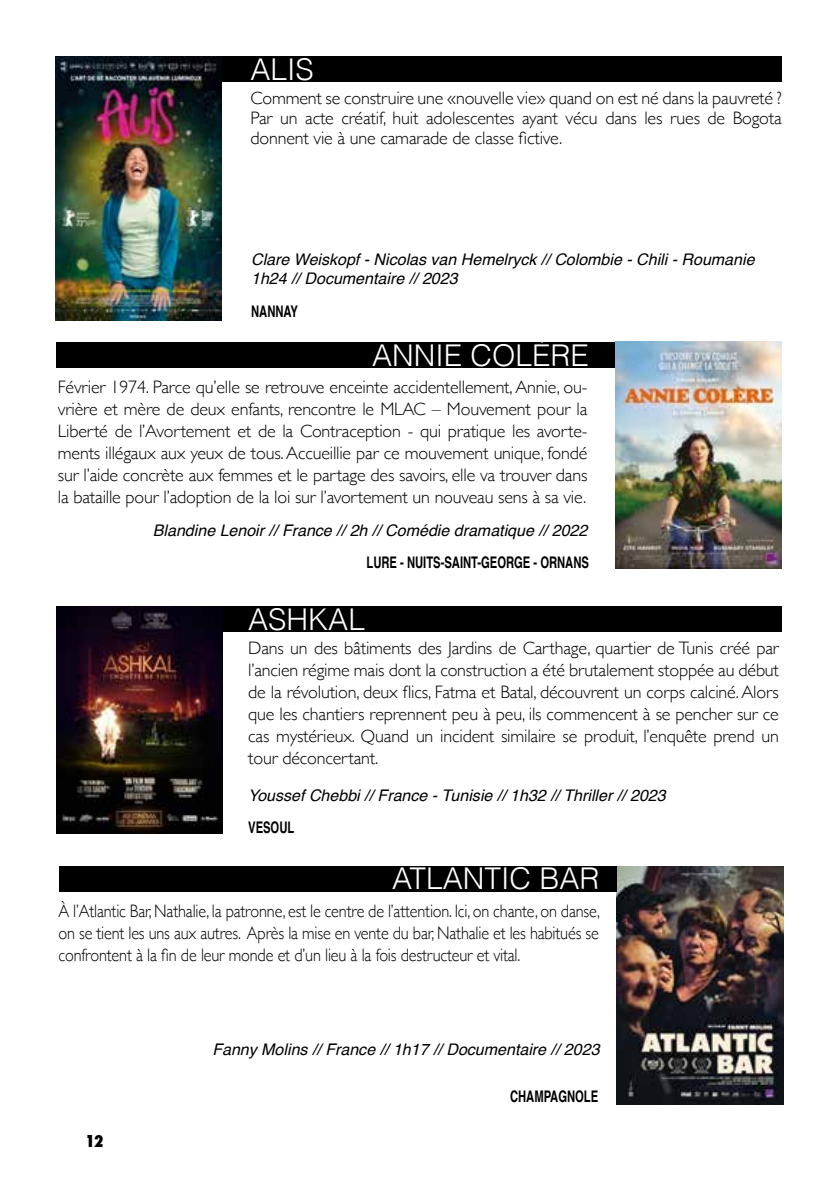
<style>
.page{position:relative;width:840px;height:1191px;background:#fff}
.page>*{position:absolute;margin:0;border:0;box-sizing:border-box;transform-origin:0 0}
.t1{font:300 30px "Helvetica";color:#fff}
.t2{font:300 18px/22px "Gill Sans";letter-spacing:-.01em;color:#000;text-align:justify}
.t3{font:300 18px/22px "Gill Sans";letter-spacing:-.01em;color:#000;text-align:justify;scale:.9 1}
.t4{font:italic 16px/19.2px "Helvetica";color:#000}
.t5{font:700 16px "Helvetica";color:#000;scale:.7 1}
.t6{font:800 condensed 16px "Futura";color:#000}
</style>
<div class="page">
<div style="left:56px;top:342px;width:571px;height:25px;background:#000"></div>
<div style="left:221px;top:57px;width:560px;height:25px;background:#000"></div>
<img style="left:614px;top:341px;width:167px;height:227px">
<img style="left:616px;top:866px;width:166px;height:238px">
<div style="left:213px;top:606px;width:568px;height:25px;background:#000"></div>
<div style="left:58px;top:866px;width:558px;height:25px;background:#000"></div>
<img style="left:56px;top:606px;width:167px;height:227px">
<img style="left:55px;top:57px;width:166px;height:264px">
<h1 class="t1" style="left:250px;top:50px;width:65px">ALIS</h1>
<p class="t2" style="left:250px;top:87px;width:532px;line-height:20px">Comment se construire une «nouvelle vie» quand on est né dans la pauvreté ?<br>Par un acte créatif, huit adolescentes ayant vécu dans les rues de Bogota donnent vie à une camarade de classe fictive.</p>
<p class="t4" style="left:251px;top:250px;width:504px">Clare Weiskopf - Nicolas van Hemelryck // Colombie - Chili - Roumanie<br>1h24 // Documentaire // 2023</p>
<p class="t5" style="left:251px;top:299px;width:68px">NANNAY</p>
<h1 class="t1" style="left:372px;top:336px;width:218px">ANNIE COLÈRE</h1>
<p class="t2" style="left:58px;top:375px;width:531px">Février 1974. Parce qu’elle se retrouve enceinte accidentellement, Annie, ou&shy;vrière et mère de deux enfants, rencontre le MLAC – Mouvement pour la Liberté de l’Avortement et de la Contraception - qui pratique les avorte&shy;ments illégaux aux yeux de tous. Accueillie par ce mouvement unique, fondé sur l’aide concrète aux femmes et le partage des savoirs, elle va trouver dans la bataille pour l’adoption de la loi sur l’avortement un nouveau sens à sa vie.</p>
<p class="t4" style="left:153px;top:521px;width:435px">Blandine Lenoir // France // 2h // Comédie dramatique // 2022</p>
<p class="t5" style="left:366px;top:549px;width:319px">LURE - NUITS-SAINT-GEORGE - ORNANS</p>
<h1 class="t1" style="left:248px;top:600px;width:118px">ASHKAL</h1>
<p class="t2" style="left:248px;top:636px;width:532px">Dans un des bâtiments des Jardins de Carthage, quartier de Tunis créé par l’ancien régime mais dont la construction a été brutalement stoppée au début de la révolution, deux flics, Fatma et Batal, découvrent un corps calciné. Alors que les chantiers reprennent peu à peu, ils commencent à se pencher sur ce cas mystérieux. Quand un incident similaire se produit, l’enquête prend un tour déconcertant.</p>
<p class="t4" style="left:248px;top:786px;width:419px">Youssef Chebbi // France - Tunisie // 1h32 // Thriller // 2023</p>
<p class="t5" style="left:248px;top:814px;width:67px">VESOUL</p>
<h1 class="t1" style="left:392px;top:860px;width:209px">ATLANTIC BAR</h1>
<p class="t3" style="left:58px;top:899px;width:603px">À l’Atlantic Bar, Nathalie, la patronne, est le centre de l’attention. Ici, on chante, on danse, on se tient les uns aux autres. Après la mise en vente du bar, Nathalie et les habitués se confrontent à la fin de leur monde et d’un lieu à la fois destructeur et vital.</p>
<p class="t4" style="left:212px;top:1040px;width:388px">Fanny Molins // France // 1h17 // Documentaire // 2023</p>
<p class="t6" style="left:85px;top:1130px;width:20px">12</p>
<p class="t5" style="left:509px;top:1083px;width:127px">CHAMPAGNOLE</p>
</div>
